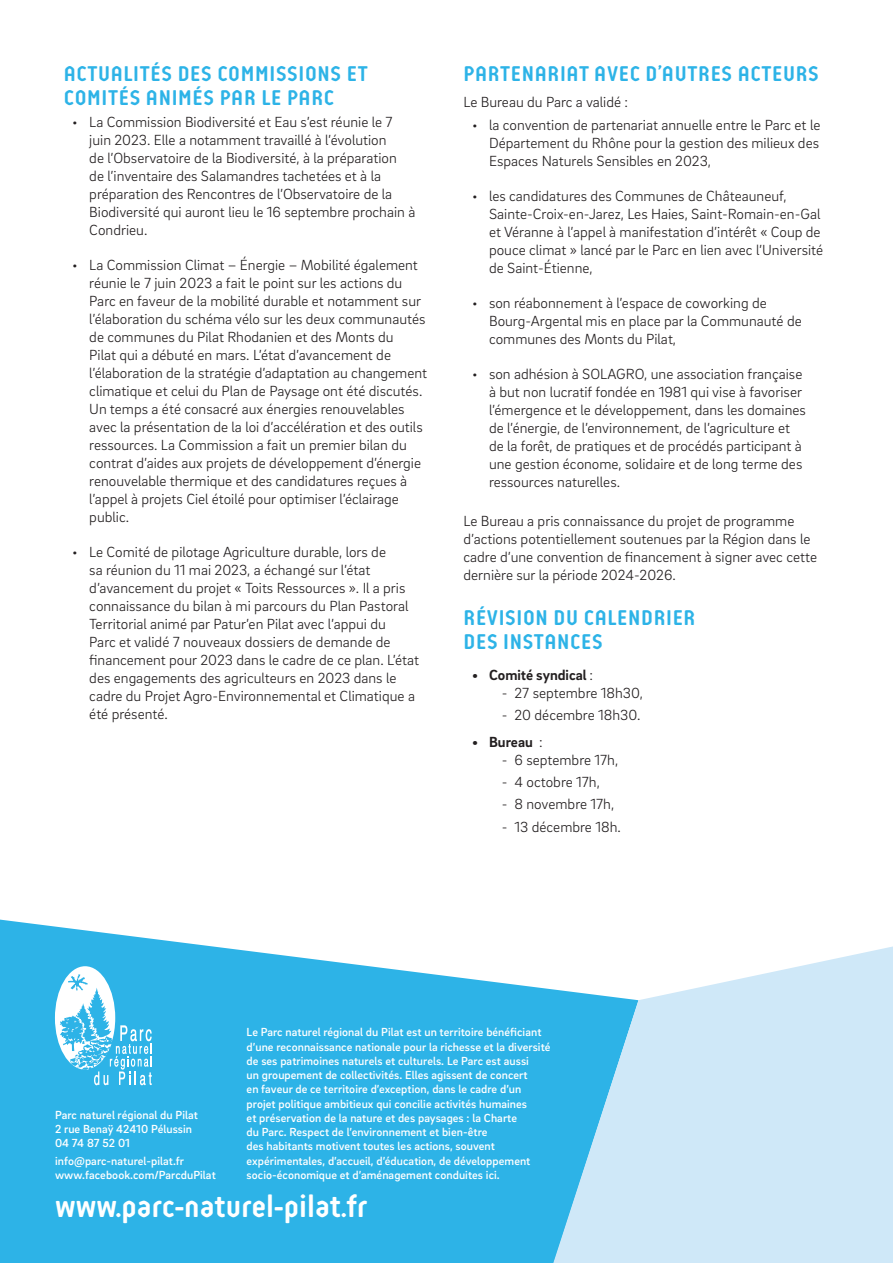
<style>
.page{position:relative;width:893px;height:1263px;background:#fff}
.page>*{position:absolute;margin:0;border:0;box-sizing:border-box;transform-origin:0 0}
.t1{font:700 32.1px "Reso";color:#fff}
.ARTICLE_-_N1_-_titre{font:700 22.5px/24px "Reso";letter-spacing:.03em;color:#2db3e7}
.ARTICLE_-_courant{font:300 15px/18px "Brix Sans";color:#231f20}
.t2{font:700 15px "Brix Sans";color:#231f20}
.t3{font:500 12px/14.2px "Brix Sans";letter-spacing:.005em;color:#fff}
.s1{font-weight:300}
</style>
<div class="page">
<svg style="left:0;top:919px;width:546px;height:344px;fill:#2db3e7"></svg>
<svg style="left:546px;top:946px;width:347px;height:317px;fill:#cfe8f8"></svg>
<svg style="left:55px;top:966px;width:97px;height:119px"></svg>
<p class="ARTICLE_-_N1_-_titre" style="left:64px;top:62px;width:305px">ACTUALITÉS DES COMMISSIONS ET<br>COMITÉS ANIMÉS PAR LE PARC</p>
<p class="ARTICLE_-_courant" style="left:89px;top:113px;width:328px;text-indent:-17px">• La Commission Biodiversité et Eau s’est réunie le 7 juin 2023. Elle a notamment travaillé à l’évolution<br>de l’Observatoire de la Biodiversité, à la préparation de l’inventaire des Salamandres tachetées et à la préparation des Rencontres de l’Observatoire de la Biodiversité qui auront lieu le 16 septembre prochain à Condrieu.</p>
<p class="ARTICLE_-_courant" style="left:89px;top:256px;width:339px;text-indent:-17px">• La Commission Climat – Énergie – Mobilité également réunie le 7 juin 2023 a fait le point sur les actions du Parc en faveur de la mobilité durable et notamment sur l’élaboration du schéma vélo sur les deux communautés de communes du Pilat Rhodanien et des Monts du<br>Pilat qui a débuté en mars. L’état d’avancement de l’élaboration de la stratégie d’adaptation au changement climatique et celui du Plan de Paysage ont été discutés.<br>Un temps a été consacré aux énergies renouvelables avec la présentation de la loi d’accélération et des outils ressources. La Commission a fait un premier bilan du contrat d’aides aux projets de développement d’énergie renouvelable thermique et des candidatures reçues à l’appel à projets Ciel étoilé pour optimiser l’éclairage public.</p>
<p class="ARTICLE_-_courant" style="left:89px;top:543px;width:331px;text-indent:-17px">• Le Comité de pilotage Agriculture durable, lors de<br>sa réunion du 11 mai 2023, a échangé sur l’état d’avancement du projet « Toits Ressources ». Il a pris connaissance du bilan à mi parcours du Plan Pastoral Territorial animé par Patur’en Pilat avec l’appui du<br>Parc et validé 7 nouveaux dossiers de demande de financement pour 2023 dans le cadre de ce plan. L’état des engagements des agriculteurs en 2023 dans le cadre du Projet Agro-Environnemental et Climatique a été présenté.</p>
<p class="ARTICLE_-_N1_-_titre" style="left:463px;top:62px;width:357px">PARTENARIAT AVEC D’AUTRES ACTEURS</p>
<p class="ARTICLE_-_courant" style="left:463px;top:93px;width:166px">Le Bureau du Parc a validé :</p>
<p class="ARTICLE_-_courant" style="left:489px;top:115px;width:333px;text-align:justify;text-indent:-17px">• la convention de partenariat annuelle entre le Parc et le Département du Rhône pour la gestion des milieux des Espaces Naturels Sensibles en 2023,</p>
<p class="ARTICLE_-_courant" style="left:489px;top:186px;width:336px;text-indent:-17px">• les candidatures des Communes de Châteauneuf, Sainte-Croix-en-Jarez, Les Haies, Saint-Romain-en-Gal et Véranne à l’appel à manifestation d’intérêt « Coup de pouce climat » lancé par le Parc en lien avec l’Université de Saint-Étienne,</p>
<p class="ARTICLE_-_courant" style="left:489px;top:293px;width:314px;text-indent:-17px">• son réabonnement à l’espace de coworking de<br>Bourg-Argental mis en place par la Communauté de communes des Monts du Pilat,</p>
<p class="ARTICLE_-_courant" style="left:489px;top:364px;width:318px;text-indent:-17px">• son adhésion à SOLAGRO, une association française à but non lucratif fondée en 1981 qui vise à favoriser l’émergence et le développement, dans les domaines de l’énergie, de l’environnement, de l’agriculture et de la forêt, de pratiques et de procédés participant à une gestion économe, solidaire et de long terme des ressources naturelles.</p>
<p class="ARTICLE_-_courant" style="left:463px;top:511px;width:355px">Le Bureau a pris connaissance du projet de programme d’actions potentiellement soutenues par la Région dans le cadre d’une convention de financement à signer avec cette dernière sur la période 2024-2026.</p>
<p class="ARTICLE_-_N1_-_titre" style="left:463px;top:606px;width:233px">RÉVISION DU CALENDRIER<br>DES INSTANCES</p>
<p class="t2" style="left:472px;top:665px;width:123px">• Comité syndical <span class="s1">:</span></p>
<p class="ARTICLE_-_courant" style="left:502px;top:683px;width:143px">- 27 septembre 18h30,</p>
<p class="ARTICLE_-_courant" style="left:502px;top:706px;width:140px">- 20 décembre 18h30.</p>
<p class="t2" style="left:472px;top:732px;width:72px">• Bureau <span class="s1">:</span></p>
<p class="ARTICLE_-_courant" style="left:502px;top:750px;width:118px">- 6 septembre 17h,</p>
<p class="ARTICLE_-_courant" style="left:502px;top:772px;width:100px">- 4 octobre 17h,</p>
<p class="ARTICLE_-_courant" style="left:502px;top:795px;width:114px">- 8 novembre 17h,</p>
<p class="ARTICLE_-_courant" style="left:502px;top:817px;width:121px">- 13 décembre 18h.</p>
<p class="t3" style="left:247px;top:1024px;width:305px">Le Parc naturel régional du Pilat est un territoire bénéficiant d’une reconnaissance nationale pour la richesse et la diversité de ses patrimoines naturels et culturels. Le Parc est aussi<br>un groupement de collectivités. Elles agissent de concert<br>en faveur de ce territoire d’exception, dans le cadre d’un projet politique ambitieux qui concilie activités humaines<br>et préservation de la nature et des paysages : la Charte<br>du Parc. Respect de l’environnement et bien-être<br>des habitants motivent toutes les actions, souvent expérimentales, d’accueil, d’éducation, de développement socio-économique et d’aménagement conduites ici.</p>
<h1 class="t1" style="left:55px;top:1190px;width:314px">www.parc-naturel-pilat.fr</h1>
<p class="t3" style="left:55px;top:1107px;width:144px">Parc naturel régional du Pilat<br>2 rue Benaÿ 42410 Pélussin<br>04 74 87 52 01</p>
<p class="t3" style="left:55px;top:1153px;width:162px">info@parc-naturel-pilat.fr www.facebook.com/ParcduPilat</p>
</div>
